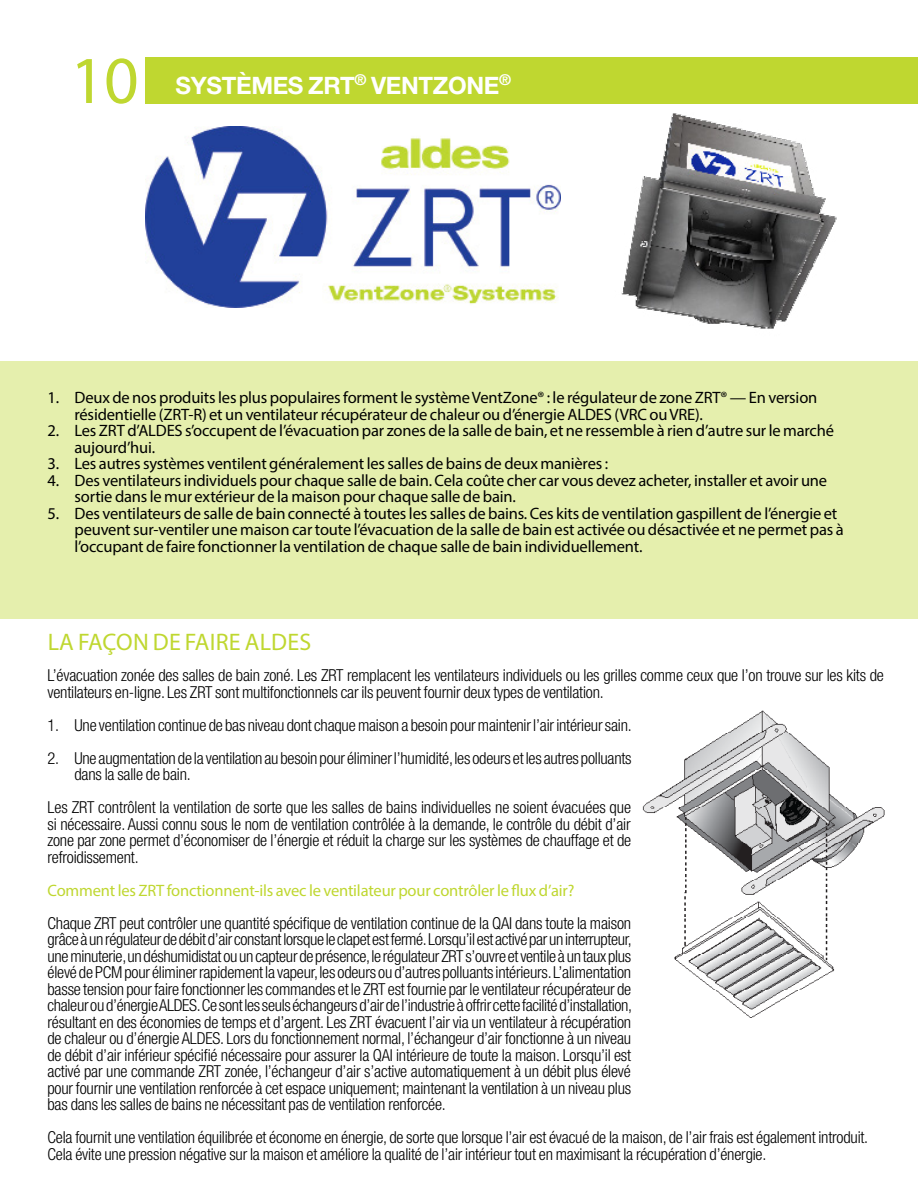
<style>
.page{position:relative;width:918px;height:1188px;background:#fff}
.page>*{position:absolute;margin:0;border:0;box-sizing:border-box;transform-origin:0 0}
.t1{font:67.5px "Myriad Pro";color:#bfd730}
.t2{font:700 24px "Helvetica Neue LT Std";letter-spacing:-.015em;color:#fff}
.t3{font:24px "Myriad Pro";letter-spacing:.01em;color:#bfd730}
.t4{font:300 condensed 16.5px/16.5px "Helvetica Neue LT Std";letter-spacing:-.01em;color:#000}
.t5{font:16.5px/16.5px "Myriad Pro";letter-spacing:-.01em;color:#000}
.t6{font:16.5px "Myriad Pro";letter-spacing:-.01em;color:#bfd730}
</style>
<div class="page">
<div style="left:145px;top:57px;width:773px;height:47px;background:#bfd730"></div>
<img style="left:146px;top:127px;width:415px;height:181px">
<div style="left:0;top:361px;width:918px;height:258px;background:#e5efad"></div>
<img style="left:621px;top:113px;width:216px;height:216px">
<img style="left:642px;top:710px;width:243px;height:308px">
<h1 class="t1" style="left:70px;top:39px;width:70px">10</h1>
<h2 class="t2" style="left:176px;top:71px;width:337px">SYSTÈMES ZRT<sup>®</sup> VENTZONE<sup>®</sup></h2>
<p class="t5" style="left:75px;top:389px;width:744px;text-indent:-27px">1. Deux de nos produits les plus populaires forment le système VentZone® : le régulateur de zone ZRT® — En version résidentielle (ZRT-R) et un ventilateur récupérateur de chaleur ou d’énergie ALDES (VRC ou VRE).</p>
<p class="t5" style="left:75px;top:422px;width:761px;text-indent:-27px">2. Les ZRT d’ALDES s’occupent de l’évacuation par zones de la salle de bain, et ne ressemble à rien d’autre sur le marché aujourd’hui.</p>
<p class="t5" style="left:48px;top:455px;width:562px">3. Les autres systèmes ventilent généralement les salles de bains de deux manières :</p>
<p class="t5" style="left:75px;top:472px;width:754px;text-indent:-27px">4. Des ventilateurs individuels pour chaque salle de bain. Cela coûte cher car vous devez acheter, installer et avoir une sortie dans le mur extérieur de la maison pour chaque salle de bain.</p>
<p class="t5" style="left:75px;top:505px;width:771px;text-indent:-27px">5. Des ventilateurs de salle de bain connecté à toutes les salles de bains. Ces kits de ventilation gaspillent de l’énergie et peuvent sur-ventiler une maison car toute l’évacuation de la salle de bain est activée ou désactivée et ne permet pas à l’occupant de faire fonctionner la ventilation de chaque salle de bain individuellement.</p>
<h2 class="t3" style="left:48px;top:627px;width:265px">LA FAÇON DE FAIRE ALDES</h2>
<p class="t4" style="left:48px;top:667px;width:838px">L’évacuation zonée des salles de bain zoné. Les ZRT remplacent les ventilateurs individuels ou les grilles comme ceux que l’on trouve sur les kits de ventilateurs en-ligne. Les ZRT sont multifonctionnels car ils peuvent fournir deux types de ventilation.</p>
<p class="t4" style="left:48px;top:717px;width:586px">1. Une ventilation continue de bas niveau dont chaque maison a besoin pour maintenir l’air intérieur sain.</p>
<p class="t4" style="left:75px;top:750px;width:559px;text-indent:-27px">2. Une augmentation de la ventilation au besoin pour éliminer l’humidité, les odeurs et les autres polluants dans la salle de bain.</p>
<p class="t4" style="left:48px;top:799px;width:585px;text-align:justify">Les ZRT contrôlent la ventilation de sorte que les salles de bains individuelles ne soient évacuées que si nécessaire. Aussi connu sous le nom de ventilation contrôlée à la demande, le contrôle du débit d’air zone par zone permet d’économiser de l’énergie et réduit la charge sur les systèmes de chauffage et de refroidissement.</p>
<p class="t6" style="left:48px;top:880px;width:528px">Comment les ZRT fonctionnent-ils avec le ventilateur pour contrôler le flux d’air?</p>
<p class="t4" style="left:48px;top:915px;width:586px;text-align:justify">Chaque ZRT peut contrôler une quantité spécifique de ventilation continue de la QAI dans toute la maison grâce à un régulateur de débit d’air constant lorsque le clapet est fermé. Lorsqu’il est activé par un interrupteur, une minuterie, un déshumidistat ou un capteur de présence, le régulateur ZRT s’ouvre et ventile à un taux plus élevé de PCM pour éliminer rapidement la vapeur, les odeurs ou d’autres polluants intérieurs. L’alimentation basse tension pour faire fonctionner les commandes et le ZRT est fournie par le ventilateur récupérateur de chaleur ou d’énergie ALDES. Ce sont les seuls échangeurs d’air de l’industrie à offrir cette facilité d’installation, résultant en des économies de temps et d’argent. Les ZRT évacuent l’air via un ventilateur à récupération de chaleur ou d’énergie ALDES. Lors du fonctionnement normal, l’échangeur d’air fonctionne à un niveau de débit d’air inférieur spécifié nécessaire pour assurer la QAI intérieure de toute la maison. Lorsqu’il est activé par une commande ZRT zonée, l’échangeur d’air s’active automatiquement à un débit plus élevé pour fournir une ventilation renforcée à cet espace uniquement; maintenant la ventilation à un niveau plus bas dans les salles de bains ne nécessitant pas de ventilation renforcée.</p>
<p class="t4" style="left:48px;top:1129px;width:822px">Cela fournit une ventilation équilibrée et économe en énergie, de sorte que lorsque l’air est évacué de la maison, de l’air frais est également introduit.<br>Cela évite une pression négative sur la maison et améliore la qualité de l’air intérieur tout en maximisant la récupération d’énergie.</p>
</div>
